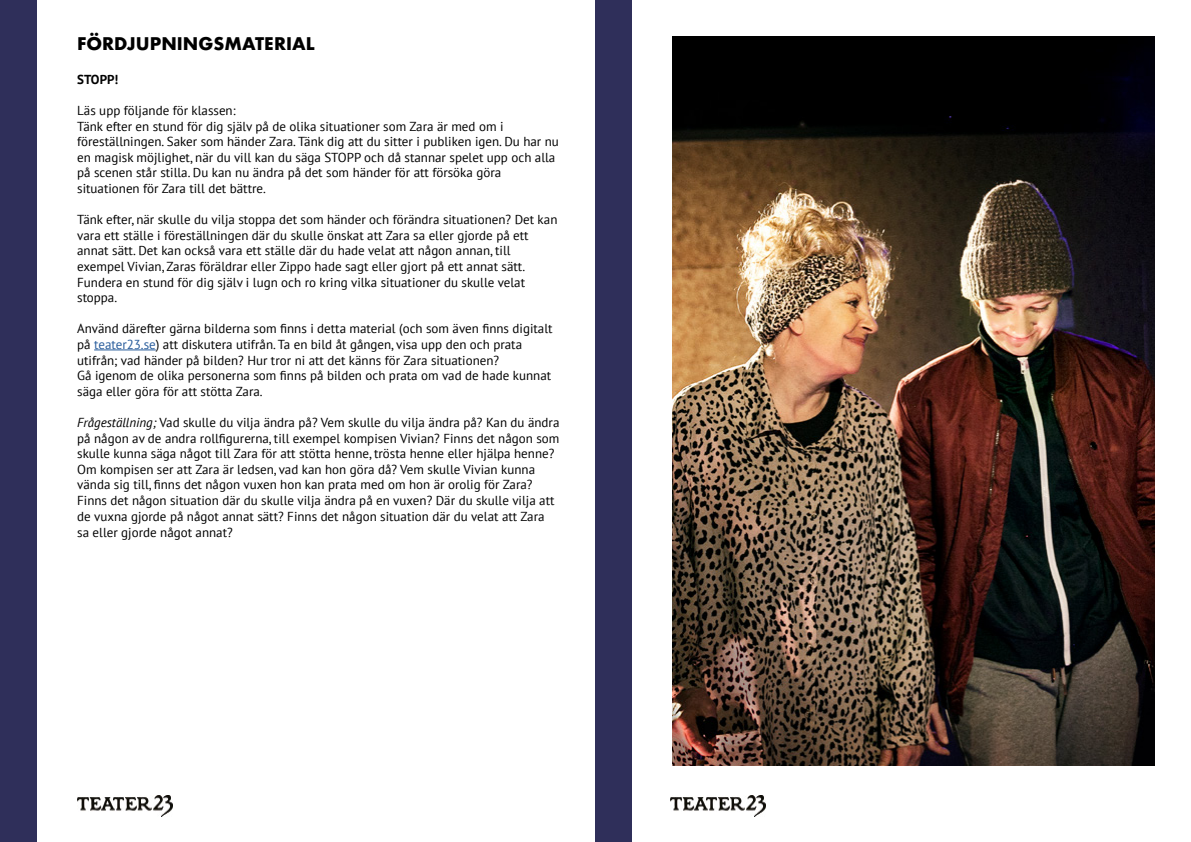
<style>
.page{position:relative;width:1191px;height:842px;background:#fff}
.page>*{position:absolute;margin:0;border:0;box-sizing:border-box;transform-origin:0 0}
.t1{font:700 17px "Futura";color:#000}
.t2{font:13px/15.6px "PT Sans";color:#000}
.t3{font:700 13px "PT Sans";color:#000}
.s1{color:#275b9b}
.s2{font-style:italic}
</style>
<div class="page">
<div style="left:1px;top:0;width:36px;height:842px;background:#2f2f5a"></div>
<hr style="left:94px;top:350px;width:62px;height:1px;background:#275b9b">
<img style="left:77px;top:795px;width:95px;height:21px">
<div style="left:595px;top:0;width:36px;height:842px;background:#2f2f5a"></div>
<img style="left:670px;top:795px;width:95px;height:21px">
<img style="left:672px;top:36px;width:483px;height:729px">
<h1 class="t1" style="left:77px;top:31px;width:239px">FÖRDJUPNINGSMATERIAL</h1>
<p class="t3" style="left:77px;top:71px;width:43px">STOPP!</p>
<p class="t2" style="left:77px;top:102px;width:483px">Läs upp följande för klassen:<br>Tänk efter en stund för dig själv på de olika situationer som Zara är med om i föreställningen. Saker som händer Zara. Tänk dig att du sitter i publiken igen. Du har nu en magisk möjlighet, när du vill kan du säga STOPP och då stannar spelet upp och alla på scenen står stilla. Du kan nu ändra på det som händer för att försöka göra situationen för Zara till det bättre.</p>
<p class="t2" style="left:77px;top:211px;width:482px">Tänk efter, när skulle du vilja stoppa det som händer och förändra situationen? Det kan vara ett ställe i föreställningen där du skulle önskat att Zara sa eller gjorde på ett annat sätt. Det kan också vara ett ställe där du hade velat att någon annan, till exempel Vivian, Zaras föräldrar eller Zippo hade sagt eller gjort på ett annat sätt.<br>Fundera en stund för dig själv i lugn och ro kring vilka situationer du skulle velat stoppa.</p>
<p class="t2" style="left:77px;top:321px;width:477px">Använd därefter gärna bilderna som finns i detta material (och som även finns digitalt på <span class="s1">teater23.se</span>) att diskutera utifrån. Ta en bild åt gången, visa upp den och prata utifrån; vad händer på bilden? Hur tror ni att det känns för Zara situationen?<br>Gå igenom de olika personerna som finns på bilden och prata om vad de hade kunnat säga eller göra för att stötta Zara.</p>
<p class="t2" style="left:77px;top:414px;width:484px"><span class="s2">Frågeställning;</span> Vad skulle du vilja ändra på? Vem skulle du vilja ändra på? Kan du ändra på någon av de andra rollfigurerna, till exempel kompisen Vivian? Finns det någon som skulle kunna säga något till Zara för att stötta henne, trösta henne eller hjälpa henne?<br>Om kompisen ser att Zara är ledsen, vad kan hon göra då? Vem skulle Vivian kunna vända sig till, finns det någon vuxen hon kan prata med om hon är orolig för Zara?<br>Finns det någon situation där du skulle vilja ändra på en vuxen? Där du skulle vilja att de vuxna gjorde på något annat sätt? Finns det någon situation där du velat att Zara sa eller gjorde något annat?</p>
</div>
